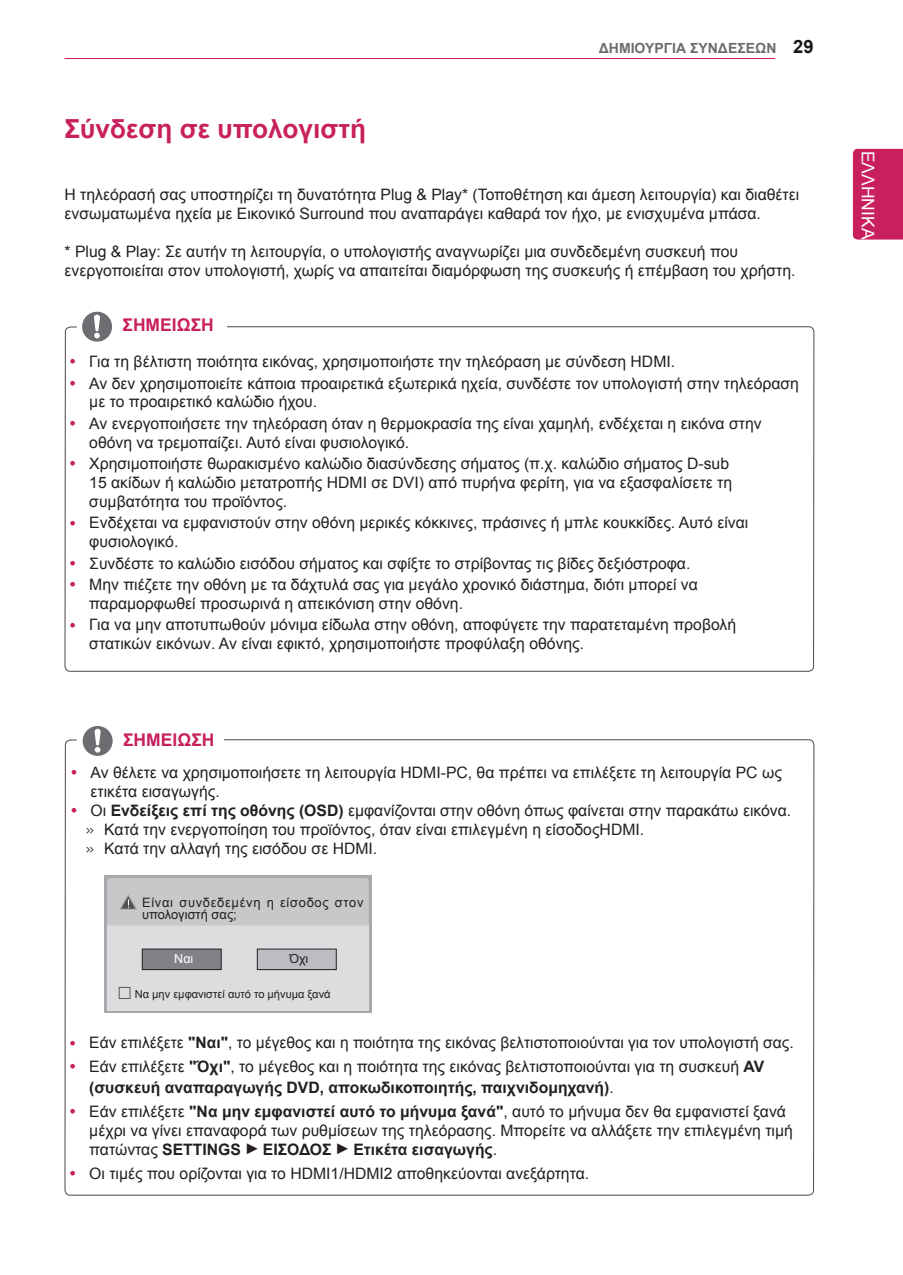
<style>
.page{position:relative;width:903px;height:1275px;background:#fff}
.page>*{position:absolute;margin:0;border:0;box-sizing:border-box;transform-origin:0 0}
.Title-1{font:700 26.25px "Arial";color:#c8205d}
.t1{font:700 17.5px "Arial";color:#c8205d}
.t2{font:17.5px "Arial";color:#fff}
.Body-Bullet{font:15.75px/18.9px "Arial";color:#231f20}
.Body{font:15.75px/18.9px "Arial";color:#231f20}
.body-_ta_no_arrow{font:15.75px "Arial";color:#231f20}
.t3{font:700 14px "Arial";color:#6c6d70}
.t4{font:12.95px/11.7px "Arial";letter-spacing:.055em;color:#231f20}
.t5{font:12.6px "Arial";color:#fff}
.t6{font:12.6px "Arial";color:#231f20}
.t7{font:11.03px "Arial";color:#231f20}
.s1{font-size:18.38px;color:#1a161a}
.s2{font-weight:700}
.s3{font-family:"Bryant LG"}
.s4{font-family:"Bryant LG";font-weight:700}
</style>
<div class="page">
<div style="left:853px;top:149px;width:50px;height:91px;background:#c8205d"></div>
<hr style="left:64px;top:58px;width:711px;height:1px;background:#c8205d">
<div style="left:104px;top:875px;width:268px;height:138px;background:linear-gradient(to right,#a8a9ad,#a8a9ad)"></div>
<div style="left:107px;top:924px;width:262px;height:86px;background:#dcdddf"></div>
<div style="left:107px;top:878px;width:262px;height:47px;background:#c7c8ca"></div>
<div style="left:142px;top:949px;width:79px;height:21px;background:#808285"></div>
<div style="left:142px;top:949px;width:79px;height:21px;border:1px solid #231f20"></div>
<div style="left:257px;top:949px;width:79px;height:21px;background:#bcbdc0"></div>
<div style="left:257px;top:949px;width:79px;height:21px;border:1px solid #231f20"></div>
<div style="left:119px;top:987px;width:11px;height:12px;border:1px solid #57585a"></div>
<svg style="left:82px;top:312px;width:30px;height:30px"></svg>
<svg style="left:83px;top:726px;width:30px;height:30px"></svg>
<p class="Title-1" style="left:64px;top:112px;width:303px">Σύνδεση σε υπολογιστή</p>
<p class="t3" style="left:599px;top:39px;width:216px">ΔΗΜΙΟΥΡΓΙΑ ΣΥΝΔΕΣΕΩΝ <span class="s1">29</span></p>
<p class="Body" style="left:64px;top:185px;width:736px">Η τηλεόρασή σας υποστηρίζει τη δυνατότητα Plug &amp; Play* (Τοποθέτηση και άμεση λειτουργία) και διαθέτει ενσωματωμένα ηχεία με Εικονικό Surround που αναπαράγει καθαρά τον ήχο, με ενισχυμένα μπάσα.</p>
<p class="Body" style="left:64px;top:242px;width:733px">* Plug &amp; Play: Σε αυτήν τη λειτουργία, ο υπολογιστής αναγνωρίζει μια συνδεδεμένη συσκευή που ενεργοποιείται στον υπολογιστή, χωρίς να απαιτείται διαμόρφωση της συσκευής ή επέμβαση του χρήστη.</p>
<p class="t1" style="left:122px;top:314px;width:93px">ΣΗΜΕΙΩΣΗ</p>
<p class="Body-Bullet" style="left:89px;top:352px;width:587px">Για τη βέλτιστη ποιότητα εικόνας, χρησιμοποιήστε την τηλεόραση με σύνδεση HDMI.</p>
<p class="Body-Bullet" style="left:89px;top:374px;width:711px">Αν δεν χρησιμοποιείτε κάποια προαιρετικά εξωτερικά ηχεία, συνδέστε τον υπολογιστή στην τηλεόραση με το προαιρετικό καλώδιο ήχου.</p>
<p class="Body-Bullet" style="left:89px;top:414px;width:674px">Αν ενεργοποιήσετε την τηλεόραση όταν η θερμοκρασία της είναι χαμηλή, ενδέχεται η εικόνα στην οθόνη να τρεμοπαίζει. Αυτό είναι φυσιολογικό.</p>
<p class="Body-Bullet" style="left:89px;top:454px;width:644px">Χρησιμοποιήστε θωρακισμένο καλώδιο διασύνδεσης σήματος (π.χ. καλώδιο σήματος D-sub<br>15 ακίδων ή καλώδιο μετατροπής HDMI σε DVI) από πυρήνα φερίτη, για να εξασφαλίσετε τη συμβατότητα του προϊόντος.</p>
<p class="Body-Bullet" style="left:89px;top:513px;width:660px">Ενδέχεται να εμφανιστούν στην οθόνη μερικές κόκκινες, πράσινες ή μπλε κουκκίδες. Αυτό είναι φυσιολογικό.</p>
<p class="Body-Bullet" style="left:89px;top:554px;width:603px">Συνδέστε το καλώδιο εισόδου σήματος και σφίξτε το στρίβοντας τις βίδες δεξιόστροφα.</p>
<p class="Body-Bullet" style="left:89px;top:575px;width:610px">Μην πιέζετε την οθόνη με τα δάχτυλά σας για μεγάλο χρονικό διάστημα, διότι μπορεί να παραμορφωθεί προσωρινά η απεικόνιση στην οθόνη.</p>
<p class="Body-Bullet" style="left:89px;top:615px;width:648px">Για να μην αποτυπωθούν μόνιμα είδωλα στην οθόνη, αποφύγετε την παρατεταμένη προβολή στατικών εικόνων. Αν είναι εφικτό, χρησιμοποιήστε προφύλαξη οθόνης.</p>
<p class="t1" style="left:123px;top:728px;width:93px">ΣΗΜΕΙΩΣΗ</p>
<p class="Body-Bullet" style="left:91px;top:763px;width:693px">Αν θέλετε να χρησιμοποιήσετε τη λειτουργία HDMI-PC, θα πρέπει να επιλέξετε τη λειτουργία PC ως ετικέτα εισαγωγής.</p>
<p class="Body-Bullet" style="left:91px;top:801px;width:702px">Οι <span class="s2">Ενδείξεις επί της οθόνης (OSD)</span> εμφανίζονται στην οθόνη όπως φαίνεται στην παρακάτω εικόνα.</p>
<p class="body-_ta_no_arrow" style="left:85px;top:819px;width:560px"><span class="s3">»</span> Κατά την ενεργοποίηση του προϊόντος, όταν είναι επιλεγμένη η είσοδοςHDMI.</p>
<p class="body-_ta_no_arrow" style="left:85px;top:838px;width:293px"><span class="s3">»</span> Κατά την αλλαγή της εισόδου σε HDMI.</p>
<p class="t4" style="left:142px;top:897px;width:223px">Είναι συνδεδεμένη η είσοδος στον υπολογιστή σας;</p>
<p class="t5" style="left:174px;top:950px;width:21px">Ναι</p>
<p class="t6" style="left:289px;top:950px;width:21px">Όχι</p>
<p class="t7" style="left:135px;top:986px;width:197px">Να μην εμφανιστεί αυτό το μήνυμα ξανά</p>
<p class="Body-Bullet" style="left:89px;top:1033px;width:706px">Εάν επιλέξετε <span class="s2">"Ναι"</span>, το μέγεθος και η ποιότητα της εικόνας βελτιστοποιούνται για τον υπολογιστή σας.</p>
<p class="Body-Bullet" style="left:89px;top:1056px;width:676px;line-height:21px">Εάν επιλέξετε <span class="s2">"Όχι"</span>, το μέγεθος και η ποιότητα της εικόνας βελτιστοποιούνται για τη συσκευή <span class="s2">AV (συσκευή αναπαραγωγής DVD, αποκωδικοποιητής, παιχνιδομηχανή)</span>.</p>
<p class="Body-Bullet" style="left:89px;top:1102px;width:705px">Εάν επιλέξετε <span class="s2">"Να μην εμφανιστεί αυτό το μήνυμα ξανά"</span>, αυτό το μήνυμα δεν θα εμφανιστεί ξανά μέχρι να γίνει επαναφορά των ρυθμίσεων της τηλεόρασης. Μπορείτε να αλλάξετε την επιλεγμένη τιμή πατώντας <span class="s2">SETTINGS</span> <span class="s4">s</span> <span class="s2">ΕΙΣΟΔΟΣ</span> <span class="s4">s</span> <span class="s2">Ετικέτα εισαγωγής</span>.</p>
<p class="Body-Bullet" style="left:89px;top:1164px;width:501px">Οι τιμές που ορίζονται για το HDMI1/HDMI2 αποθηκεύονται ανεξάρτητα.</p>
<p class="t2" style="left:879px;top:151px;width:90px;rotate:90deg">ΕΛΛΗΝΙΚΑ</p>
</div>
